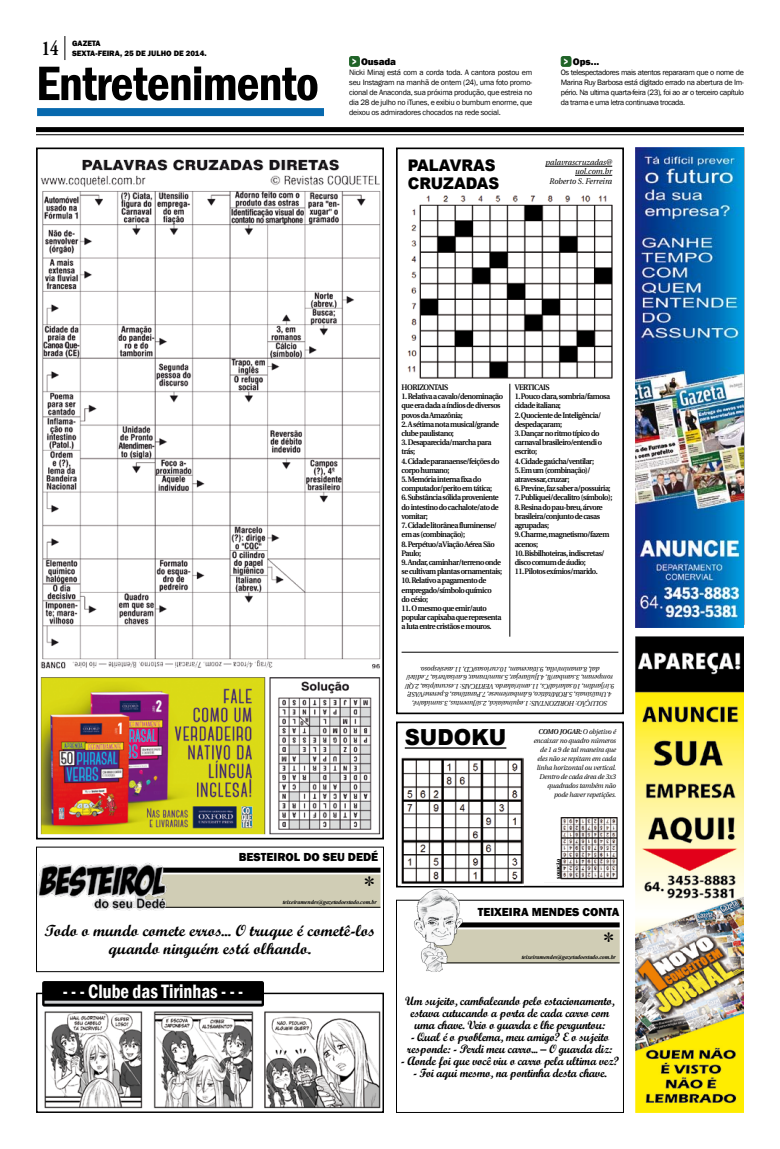
<style>
.page{position:relative;width:780px;height:1149px;background:#fff}
.page>*{position:absolute;margin:0;border:0;box-sizing:border-box;transform-origin:0 0}
.t1{font:600 condensed 50px "Franklin Gothic";letter-spacing:-.02em;color:#000}
.t2{font:30px "Adobe Caslon Pro";color:#000}
.t3{font:900 22.1px "Arial";color:#000;scale:.95 1}
.t4{font:700 20.8px "Adobe Garamond Pro";color:#000;scale:.77 1}
.t5{font:600 condensed 19.9px "Franklin Gothic";color:#fff;scale:.94 1}
.t6{font:16px/18px "Script MT Bold";color:#000;text-align:center;scale:1.05 1}
.t7{font:900 16px/18px "Arial";color:#000;scale:.94 1}
.t8{font:12px/12px "Script MT Bold";letter-spacing:-.02em;color:#000;text-align:center}
.t9{font:800 12px "Franklin Gothic";color:#000}
.t10{font:800 10px "Franklin Gothic";letter-spacing:-.02em;color:#000}
.t11{font:italic 8.2px/9.1px "Utopia";color:#000;text-align:right;scale:.94 1}
.t12{font:600 8px/9.2px "Utopia";letter-spacing:-.06em;color:#000;scale:.94 1}
.t13{font:8px/10px "Franklin Gothic";letter-spacing:-.05em;color:#000;text-align:justify}
.t14{font:800 8px/10px "Franklin Gothic";color:#000}
.t15{font:italic 7px/8.5px "Utopia";letter-spacing:-.01em;color:#000;text-align:center;scale:.94 1}
.t16{font:italic 7px/9px "Utopia";letter-spacing:-.01em;color:#000;text-align:right;scale:.95 1}
.t17{font:italic 700 6px "Times New Roman";letter-spacing:-.02em;color:#000}
.t18{font:900 4.3px "Utopia";color:#000;scale:.94 1}
.s1{font-family:"Arial";font-weight:900;color:#fff}
.s2{font-weight:600}
</style>
<div class="page">
<div style="left:396px;top:899px;width:228px;height:213px;border:1px solid #000"></div>
<div style="left:442px;top:922px;width:177px;height:5px;background:#000"></div>
<div style="left:432px;top:929px;width:187px;height:33px;background:#d0cdb5"></div>
<div style="left:431px;top:929px;width:188px;height:34px;border:1px solid #d0cdb5"></div>
<hr style="left:439px;top:962px;width:180px;height:1px;background:#000">
<img style="left:413px;top:888px;width:49px;height:84px">
<svg style="left:64px;top:36px;width:1px;height:24px"></svg>
<div style="left:37px;top:108px;width:287px;height:8px;background:#0769ae"></div>
<div style="left:36px;top:127px;width:708px;height:5px;background:#000"></div>
<hr style="left:36px;top:134px;width:708px;height:1px;background:#000">
<div style="left:349px;top:56px;width:10px;height:10px;background:#1f6327;border-radius:2px"></div>
<div style="left:349px;top:56px;width:11px;height:11px;border:1px solid #1f6327;border-radius:2px"></div>
<div style="left:561px;top:56px;width:10px;height:10px;background:#1f6327;border-radius:2px"></div>
<div style="left:561px;top:56px;width:10px;height:11px;border:1px solid #1f6327;border-radius:2px"></div>
<img style="left:636px;top:636px;width:108px;height:476px">
<div style="left:396px;top:721px;width:228px;height:166px;border:2px solid #000"></div>
<hr style="left:405px;top:747px;width:101px;height:1px;background:#000">
<img style="left:402px;top:757px;width:121px;height:127px">
<img style="left:559px;top:817px;width:58px;height:63px">
<svg style="left:560px;top:858px;width:1px;height:20px"></svg>
<div style="left:396px;top:147px;width:228px;height:567px;border:2px solid #000"></div>
<hr style="left:545px;top:166px;width:67px;height:1px;background:#000">
<hr style="left:575px;top:175px;width:37px;height:1px;background:#000">
<hr style="left:509px;top:383px;width:1px;height:253px;background:#000">
<hr style="left:401px;top:651px;width:217px;height:1px;background:#000">
<img style="left:407px;top:195px;width:206px;height:183px">
<img style="left:636px;top:147px;width:108px;height:480px">
<img style="left:40px;top:159px;width:341px;height:676px">
<div style="left:36px;top:147px;width:348px;height:692px;border:2px solid #000"></div>
<div style="left:138px;top:867px;width:242px;height:5px;background:#000"></div>
<div style="left:168px;top:874px;width:213px;height:33px;background:#d0cdb5"></div>
<hr style="left:152px;top:906px;width:228px;height:1px;background:#000">
<img style="left:37px;top:862px;width:131px;height:48px">
<div style="left:36px;top:992px;width:348px;height:120px;border:1px solid #000"></div>
<div style="left:43px;top:981px;width:220px;height:24px;background:#000;border-radius:2px"></div>
<div style="left:42px;top:980px;width:222px;height:26px;border:1px solid #000;border-radius:2px"></div>
<hr style="left:45px;top:1000px;width:217px;height:3px;background:#cfd0d2">
<img style="left:44px;top:1011px;width:336px;height:98px">
<h3 class="t4" style="left:42px;top:36px;width:23px">14</h3>
<p class="t14" style="left:72px;top:38px;width:136px">GAZETA<br>SEXTA-FEIRA, 25 DE JULHO DE 2014.</p>
<h1 class="t1" style="left:36px;top:50px;width:284px">Entretenimento</h1>
<p class="t13" style="left:349px;top:68px;width:184px">Nicki Minaj está com a corda toda. A cantora postou em seu Instagram na manhã de ontem (24), uma foto promo&shy;cional de Anaconda, sua próxima produção, que estreia no dia 28 de julho no iTunes, e exibiu o bumbum enorme, que deixou os admiradores chocados na rede social.</p>
<p class="t10" style="left:352px;top:55px;width:45px"><span class="s1">&gt;</span> Ousada</p>
<p class="t10" style="left:564px;top:55px;width:37px"><span class="s1">&gt;</span> Ops...</p>
<p class="t13" style="left:561px;top:68px;width:185px">Os telespectadores mais atentos repararam que o nome de Marina Ruy Barbosa está digitado errado na abertura de Im&shy;pério. Na ultima quarta-feira (23), foi ao ar o terceiro capítulo da trama e uma letra continuava trocada.</p>
<h3 class="t7" style="left:407px;top:155px;width:63px">PALAVRAS<br>CRUZADAS</h3>
<p class="t11" style="left:545px;top:158px;width:72px">palavrascruzadas@ uol.com.br<br>Roberto S. Ferreira</p>
<p class="t12" style="left:401px;top:382px;width:110px">HORIZONTAIS<br>1.Relativa a cavalo/denominação que era dada a índios de diversos povos da Amazônia;<br>2.A sétima nota musical/grande clube paulistano;<br>3.Desaparecida/marcha para trás;<br>4.Cidade paranaense/feições do corpo humano;<br>5.Memória interna fixa do computador/perito em tática;<br>6.Substância sólida proveniente do intestino do cachalote/ato de vomitar;<br>7.Cidade litorânea fluminense/ em as (combinação);<br>8.Perpétuo/a Viação Aérea São<br>Paulo;<br>9.Andar,caminhar/terreno onde se cultivam plantas ornamentais;<br>10.Relativo a pagamento de empregado/símbolo químico<br>do césio;<br>11.O mesmo que emir/auto popular capixaba que representa a luta entre cristãos e mouros.</p>
<p class="t12" style="left:514px;top:382px;width:105px">VERTICAIS<br>1.Pouco clara,sombria/famosa cidade italiana;<br>2.Quociente de Inteligência/ despedaçaram;<br>3.Dançar no ritmo típico do carnaval brasileiro/entendi o escrito;<br>4.Cidade gaúcha/ventilar;<br>5.Em um (combinação)/ atravessar,cruzar;<br>6.Previne,faz saber a/possuiria;<br>7.Publiquei/decalitro (símbolo);<br>8.Resina do pau-breu,árvore brasileira/conjunto de casas agrupadas;<br>9.Charme,magnetismo/fazem acenos;<br>10.Bisbilhoteiras,indiscretas/ disco comum de áudio;<br>11.Pilotos exímios/marido.</p>
<p class="t15" style="left:614px;top:707px;width:224px;rotate:-180deg">SOLUÇÃO: HORIZONTAIS: 1.equina/aicá, 2.si/Juventus, 3.sumida/ré, 4.Uraí/sinais, 5.ROM/tático, 6.âmbar/emese, 7.Parati/nas, 8.perene/VASP, 9.ir/jardim, 10.salarial/Cs, 11.amir/alardo. VERTICAIS: 1.escura/pisa, 2.QI/ romperam, 3.sambar/li, 4.Ijuí/arejar, 5.num/tranar, 6.avisa/teria, 7.editei/ dal, 8.ananim/vila, 9.it/acenam, 10.curiosas/CD, 11.ases/esposo.</p>
<h3 class="t9" style="left:239px;top:849px;width:141px">BESTEIROL DO SEU DEDÉ</h3>
<p class="t17" style="left:282px;top:897px;width:96px">teixeiramendes@gazetadoestado.com.br</p>
<h2 class="t2" style="left:364px;top:870px;width:11px">*</h2>
<h3 class="t6" style="left:44px;top:920px;width:317px">Todo o mundo comete erros... O truque é cometê-los quando ninguém está olhando.</h3>
<h3 class="t5" style="left:63px;top:977px;width:194px">- - - Clube das Tirinhas - - -</h3>
<h3 class="t3" style="left:405px;top:721px;width:19px">SUDO</h3>
<h3 class="t3" style="left:471px;top:721px;width:35px">KU</h3>
<p class="t16" style="left:533px;top:726px;width:88px"><span class="s2">COMO JOGAR:</span> O objetivo é encaixar no quadro números de 1 a 9 de tal maneira que eles não se repitam em cada linha horizontal ou vertical.<br>Dentro de cada área de 3x3 quadrados também não pode haver repetições.</p>
<p class="t18" style="left:556px;top:878px;width:22px;rotate:-90deg">SOLUÇÃO</p>
<h3 class="t9" style="left:477px;top:903px;width:143px">TEIXEIRA MENDES CONTA</h3>
<p class="t17" style="left:521px;top:952px;width:96px">teixeiramendes@gazetadoestado.com.br</p>
<h2 class="t2" style="left:603px;top:925px;width:11px">*</h2>
<h3 class="t8" style="left:405px;top:994px;width:211px">Um sujeito, cambaleando pelo estacionamento, estava cutucando a porta de cada carro com uma chave. Veio o guarda e lhe perguntou:</h3>
<h3 class="t8" style="left:407px;top:1030px;width:207px;text-align:left">- Qual é o problema, meu amigo? E o sujeito responde: - Perdi meu carro... – O guarda diz:</h3>
<h3 class="t8" style="left:401px;top:1054px;width:220px">- Aonde foi que você viu o carro pela ultima vez?</h3>
<h3 class="t8" style="left:413px;top:1066px;width:195px">- Foi aqui mesmo, na pontinha desta chave.</h3>
</div>
